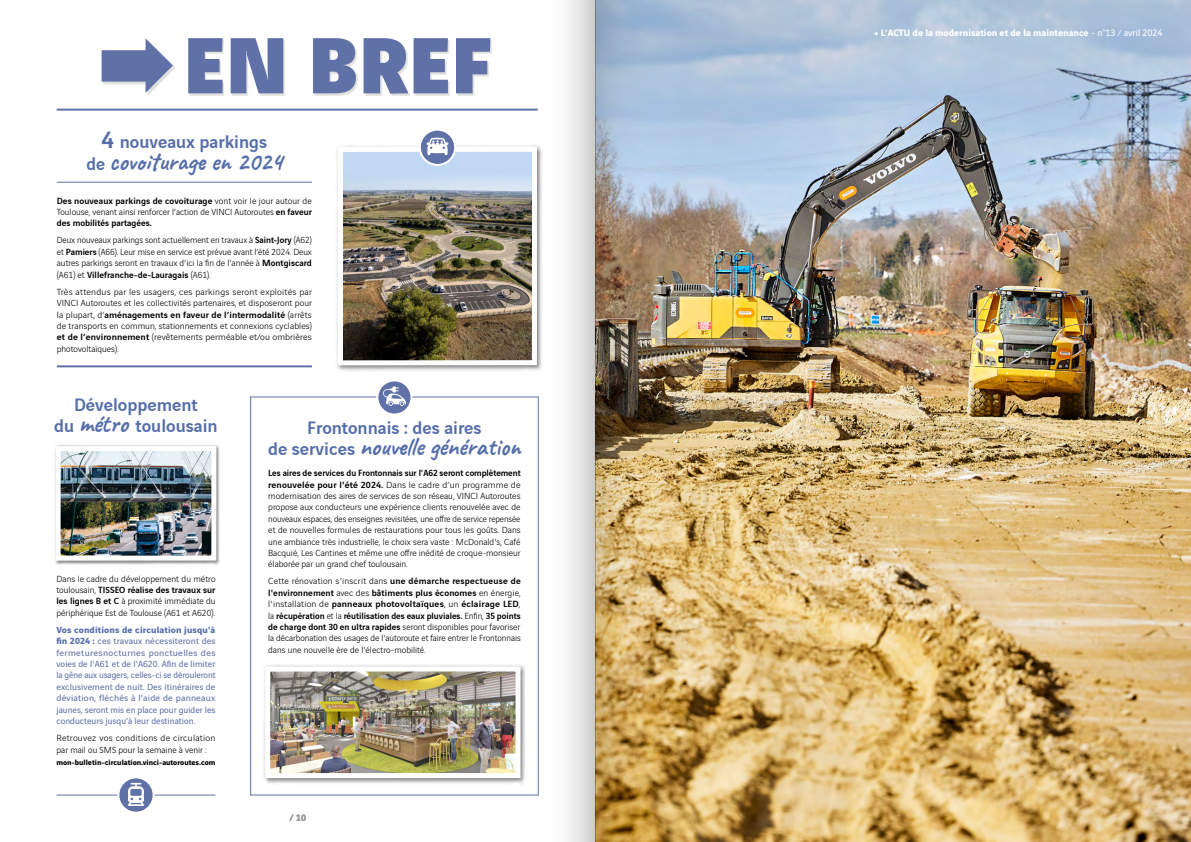
<style>
.page{position:relative;width:1191px;height:842px;background:#fff}
.page>*{position:absolute;margin:0;border:0;box-sizing:border-box;transform-origin:0 0}
.t1{font:900 85px "Vinci Sans";color:#6071a7}
.t2{font:700 26px "Caveat";color:#556eaa}
.t3{font:500 19px/21px "Vinci Sans";color:#556eaa;text-align:center}
.t4{font:700 10px "Vinci Sans";color:#fff}
.t5{font:700 10px "Vinci Sans";color:#9d9d9c}
.t6{font:300 9.5px/11.4px "Vinci Sans";color:#000;text-align:justify}
.t7{font:300 9.5px/11.4px "Vinci Sans";color:#000;text-align:justify;scale:1.05 1}
.t8{font:9.5px/11.4px "Vinci Sans";color:#6071a7;text-align:justify;scale:1.04 1}
.t9{font:300 9.5px/11.4px "Vinci Sans";letter-spacing:.02em;color:#000;scale:1.05 1}
.t10{font:700 8px "Vinci Sans";color:#000}
.s1{font-size:25px}
.s2{font-family:"Vinci Sans";font-weight:500;font-size:19px}
.s3{font-weight:500}
.s4{font-family:"Caveat";font-weight:700;font-size:26px}
.s5{font-weight:700;color:#556eaa}
.s6{font-weight:400}
</style>
<div class="page">
<div style="left:335px;top:144px;width:208px;height:227px;background:#000;opacity:.5"></div>
<div style="left:340px;top:149px;width:194px;height:214px;background:#c1d8f2"></div>
<img style="left:344px;top:178px;width:187px;height:181px">
<div style="left:338px;top:147px;width:199px;height:218px;border:5px solid #fff"></div>
<div style="left:250px;top:396px;width:289px;height:399px;border:1px solid #6071a7"></div>
<div style="left:190px;top:40px;width:302px;height:55px;background:#000;opacity:.13"></div>
<div style="left:263px;top:664px;width:263px;height:120px;background:#000;opacity:.5"></div>
<img style="left:271px;top:672px;width:243px;height:100px">
<div style="left:265px;top:666px;width:255px;height:112px;border:5px solid #fff"></div>
<div style="left:54px;top:444px;width:166px;height:120px;background:#000;opacity:.5"></div>
<img style="left:62px;top:452px;width:148px;height:103px">
<div style="left:56px;top:446px;width:160px;height:115px;border:5px solid #fff"></div>
<hr style="left:57px;top:109px;width:481px;height:2px;background:#6071a7">
<hr style="left:56px;top:794px;width:159px;height:1px;background:#6071a7">
<svg style="left:102px;top:38px;width:71px;height:55px"></svg>
<svg style="left:420px;top:130px;width:35px;height:35px"></svg>
<div style="left:419px;top:129px;width:37px;height:37px;border:2px solid #fff;border-radius:50%"></div>
<svg style="left:426px;top:138px;width:22px;height:17px"></svg>
<svg style="left:118px;top:777px;width:36px;height:36px"></svg>
<div style="left:117px;top:776px;width:38px;height:38px;border:2px solid #fff;border-radius:50%"></div>
<svg style="left:128px;top:783px;width:16px;height:23px"></svg>
<svg style="left:377px;top:380px;width:34px;height:34px"></svg>
<div style="left:376px;top:379px;width:36px;height:36px;border:2px solid #fff;border-radius:50%"></div>
<svg style="left:383px;top:386px;width:23px;height:20px"></svg>
<hr style="left:57px;top:182px;width:255px;height:1px;background:#6071a7">
<hr style="left:57px;top:365px;width:255px;height:2px;background:#6071a7">
<img style="left:652px;top:0;width:539px;height:842px">
<div style="left:539px;top:0;width:56px;height:842px;background:linear-gradient(to right,#fff,#d8d8d7)"></div>
<img style="left:595px;top:0;width:57px;height:842px">
<h1 class="t1" style="left:183px;top:-5px;width:311px">EN BREF</h1>
<h3 class="t3" style="left:101px;top:129px;width:167px"><span class="s1">4</span> nouveaux parkings</h3>
<h2 class="t2" style="left:86px;top:145px;width:197px"><span class="s2">de</span> covoiturage en 2024</h2>
<p class="t6" style="left:57px;top:194px;width:257px"><span class="s3">Des nouveaux parkings de covoiturage</span> vont voir le jour autour de Toulouse, venant ainsi renforcer l’action de VINCI Autoroutes <span class="s3">en faveur des mobilités partagées.</span></p>
<p class="t6" style="left:57px;top:234px;width:256px">Deux nouveaux parkings sont actuellement en travaux à <span class="s3">Saint-Jory</span> (A62) et <span class="s3">Pamiers</span> (A66). Leur mise en service est prévue avant l’été 2024. Deux autres parkings seront en travaux d'ici la fin de l'année à <span class="s3">Montgiscard </span>(A61) et <span class="s3">Villefranche-de-Lauragais</span> (A61).</p>
<p class="t7" style="left:57px;top:285px;width:244px">Très attendus par les usagers, ces parkings seront exploités par VINCI Autoroutes et les collectivités partenaires, et disposeront pour la plupart, d’<span class="s3">aménagements en faveur de l’intermodalité</span> (arrêts de transports en commun, stationnements et connexions cyclables) <span class="s3">et de l’environnement</span> (revêtements perméable et/ou ombrières photovoltaïques).</p>
<h3 class="t3" style="left:54px;top:393px;width:165px">Développement<br>du <span class="s4">métro</span> toulousain</h3>
<p class="t6" style="left:56px;top:572px;width:161px">Dans le cadre du développement du métro toulousain, <span class="s3">TISSEO réalise des travaux sur les lignes B et C</span> à proximité immédiate du périphérique Est de Toulouse (A61 et A620).</p>
<p class="t8" style="left:56px;top:623px;width:154px"><span class="s5">Vos conditions de circulation jusqu'à fin 2024 :</span> ces travaux nécessiteront des fermeturesnocturnes ponctuelles des voies de l'A61 et de l'A620. Afin de limiter la gêne aux usagers, celles-ci se dérouleront exclusivement de nuit. Des itinéraires de déviation, fléchés à l’aide de panneaux jaunes, seront mis en place pour guider les conducteurs jusqu’à leur destination.</p>
<p class="t9" style="left:56px;top:731px;width:153px">Retrouvez vos conditions de circulation par mail ou SMS pour la semaine à venir :</p>
<p class="t10" style="left:56px;top:756px;width:160px">mon-bulletin-circulation.vinci-autoroutes.com</p>
<h3 class="t3" style="left:307px;top:416px;width:176px">Frontonnais : des aires</h3>
<h2 class="t2" style="left:268px;top:430px;width:254px"><span class="s2">de services</span> nouvelle génération</h2>
<p class="t7" style="left:268px;top:466px;width:242px"><span class="s3">Les aires de services du Frontonnais sur l’A62 seront complètement renouvelée pour l'été 2024.</span> Dans le cadre d’un programme de modernisation des aires de services de son réseau, VINCI Autoroutes propose aux conducteurs une expérience clients renouvelée avec de nouveaux espaces, des enseignes revisitées, une offre de service repensée et de nouvelles formules de restaurations pour tous les goûts. Dans une ambiance très industrielle, le choix sera vaste : McDonald's, Café Bacquié, Les Cantines et même une offre inédité de croque-monsieur élaborée par un grand chef toulousain.</p>
<p class="t6" style="left:268px;top:575px;width:254px">Cette rénovation s'inscrit dans <span class="s3">une démarche respectueuse de l'environnement</span> avec des <span class="s3">bâtiments plus économes</span> en énergie, l'installation de <span class="s3">panneaux photovoltaïques</span>, un <span class="s3">éclairage LED</span>, la <span class="s3">récupération</span> et la <span class="s3">réutilisation des eaux pluviales.</span> Enfin, <span class="s3">35 points de charge dont 30 en ultra rapides</span> seront disponibles pour favoriser la décarbonation des usages de l'autoroute et faire entrer le Frontonnais dans une nouvelle ère de l'électro-mobilité.</p>
<p class="t5" style="left:289px;top:810px;width:18px">/ 10</p>
<p class="t4" style="left:873px;top:25px;width:291px">g L’ACTU de la modernisation et de la maintenance <span class="s6">- n°13 / avril 2024</span></p>
</div>
